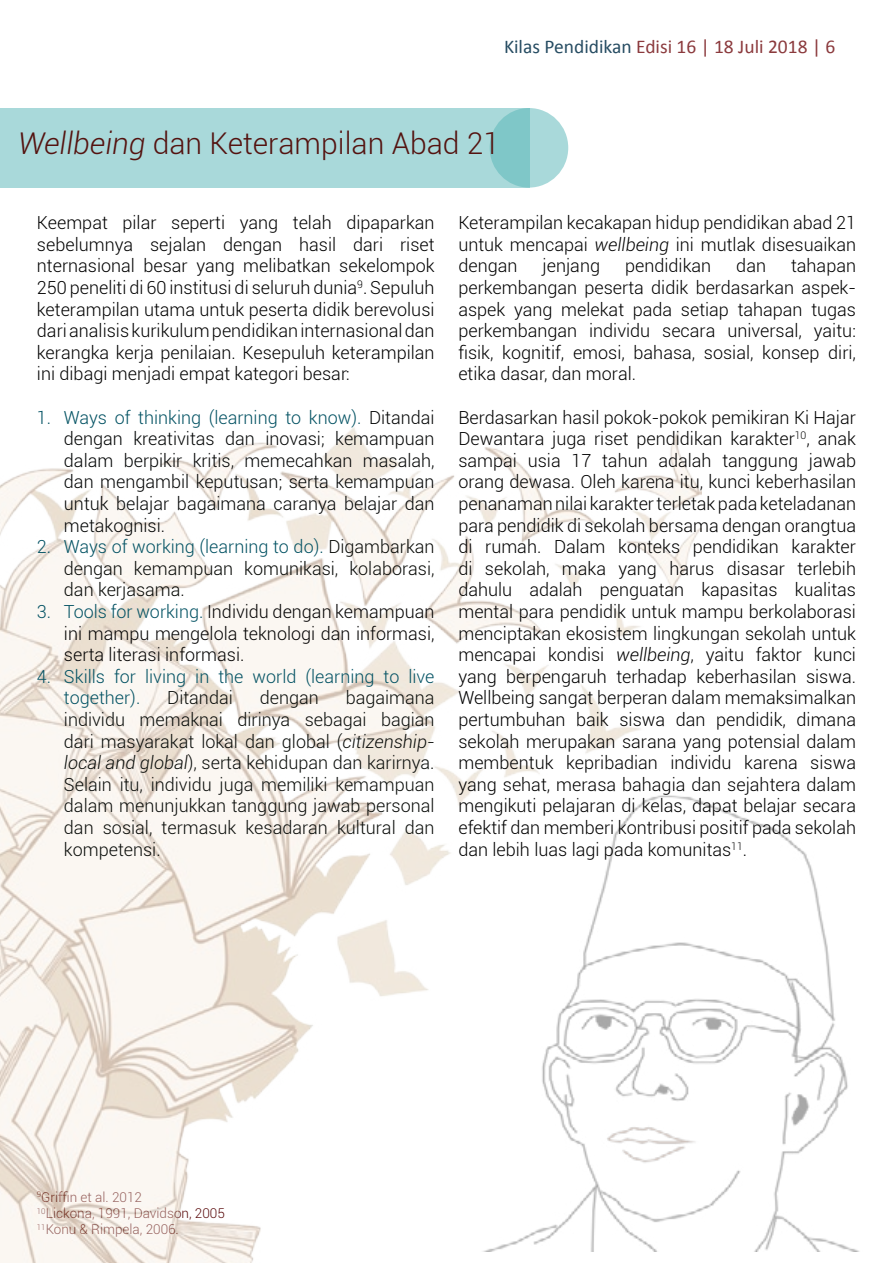
<style>
.page{position:relative;width:893px;height:1263px;background:#fff}
.page>*{position:absolute;margin:0;border:0;box-sizing:border-box;transform-origin:0 0}
.t1{font:300 30px "Roboto";color:#541310}
.t2{font:19.5px "Calibri";color:#8b3a3d}
.t3{font:300 18px/21.6px "Roboto";color:#000;text-align:justify}
.t4{font:300 18px/21.6px "Roboto";color:#0a0d0a;text-align:justify}
.t5{font:300 18px/21.6px "Roboto";color:#040606;text-align:justify}
.t6{font:300 18px/21.6px "Roboto";color:#040303;text-align:justify}
.t7{font:300 18px/21.6px "Roboto";color:#080a07;text-align:justify}
.t8{font:300 18px/21.6px "Roboto";color:#035263}
.t9{font:300 13.5px/16.2px "Roboto";color:#5a0b0c}
.s1{color:#264c62}
.s2{font-style:italic}
.s3{color:#035263}
</style>
<div class="page">
<div style="left:490px;top:108px;width:78px;height:80px;background:#a9d9da;border-radius:50%"></div>
<div style="left:0;top:108px;width:529px;height:80px;background:#a9d9da"></div>
<img style="left:0;top:427px;width:702px;height:836px">
<img style="left:435px;top:768px;width:424px;height:483px">
<p class="t2" style="left:504px;top:34px;width:333px"><span class="s1">Kilas Pendidikan</span> Edisi 16 | 18 Juli 2018 | 6</p>
<h1 class="t1" style="left:18px;top:123px;width:484px"><span class="s2">Wellbeing</span> dan Keterampilan Abad 21</h1>
<p class="t3" style="left:37px;top:211px;width:399px">Keempat pilar seperti yang telah dipaparkan sebelumnya sejalan dengan hasil dari riset nternasional besar yang melibatkan sekelompok 250 peneliti di 60 institusi di seluruh dunia<sup>9</sup>. Sepuluh keterampilan utama untuk peserta didik berevolusi dari analisis kurikulum pendidikan internasional dan kerangka kerja penilaian. Kesepuluh keterampilan ini dibagi menjadi empat kategori besar:</p>
<p class="t5" style="left:64px;top:406px;width:372px;text-indent:-27px"><span class="s3">1. Ways of thinking (learning to know).</span> Ditandai dengan kreativitas dan inovasi; kemampuan dalam berpikir kritis, memecahkan masalah, dan mengambil keputusan; serta kemampuan untuk belajar bagaimana caranya belajar dan metakognisi.</p>
<p class="t7" style="left:64px;top:535px;width:372px;text-indent:-27px"><span class="s3">2. Ways of working (learning to do).</span> Digambarkan dengan kemampuan komunikasi, kolaborasi, dan kerjasama.</p>
<p class="t6" style="left:64px;top:600px;width:372px;text-indent:-27px"><span class="s3">3. Tools for working.</span> Individu dengan kemampuan ini mampu mengelola teknologi dan informasi, serta literasi informasi.</p>
<p class="t8" style="left:64px;top:665px;width:372px;text-indent:-27px">4. Skills for living in the world (learning to live together).</p>
<p class="t4" style="left:64px;top:687px;width:372px;text-indent:282px">bagaimana individu memaknai dirinya sebagai bagian dari masyarakat lokal dan global (<span class="s2">citizenship&shy;local and global</span>), serta kehidupan dan karirnya.<br>Selain itu, individu juga memiliki kemampuan dalam menunjukkan tanggung jawab personal dan sosial, termasuk kesadaran kultural dan kompetensi.</p>
<p class="t4" style="left:167px;top:687px;width:67px">Ditandai</p>
<p class="t4" style="left:260px;top:687px;width:61px">dengan</p>
<p class="t3" style="left:458px;top:211px;width:399px">Keterampilan kecakapan hidup pendidikan abad 21 untuk mencapai <span class="s2">wellbeing</span> ini mutlak disesuaikan dengan</p>
<p class="t3" style="left:458px;top:255px;width:399px;text-indent:333px">tahapan perkembangan peserta didik berdasarkan aspek&shy;aspek yang melekat pada setiap tahapan tugas perkembangan individu secara universal, yaitu: fisik, kognitif, emosi, bahasa, sosial, konsep diri, etika dasar, dan moral.</p>
<p class="t3" style="left:458px;top:406px;width:399px">Berdasarkan hasil pokok-pokok pemikiran Ki Hajar Dewantara juga riset pendidikan karakter<sup>10</sup>, anak sampai usia 17 tahun adalah tanggung jawab orang dewasa. Oleh karena itu, kunci keberhasilan penanaman nilai karakter terletak pada keteladanan para pendidik di sekolah bersama dengan orangtua di rumah. Dalam konteks pendidikan karakter di sekolah, maka yang harus disasar terlebih dahulu adalah penguatan kapasitas kualitas mental para pendidik untuk mampu berkolaborasi menciptakan ekosistem lingkungan sekolah untuk mencapai kondisi <span class="s2">wellbeing</span>, yaitu faktor kunci yang berpengaruh terhadap keberhasilan siswa.<br>Wellbeing sangat berperan dalam memaksimalkan pertumbuhan baik siswa dan pendidik, dimana sekolah merupakan sarana yang potensial dalam membentuk kepribadian individu karena siswa yang sehat, merasa bahagia dan sejahtera dalam mengikuti pelajaran di kelas, dapat belajar secara efektif dan memberi kontribusi positif pada sekolah dan lebih luas lagi pada komunitas<sup>11</sup>.</p>
<p class="t3" style="left:542px;top:255px;width:59px">jenjang</p>
<p class="t3" style="left:625px;top:255px;width:88px">pendidikan</p>
<p class="t3" style="left:736px;top:255px;width:31px">dan</p>
<p class="t9" style="left:37px;top:1188px;width:189px"><sup>9</sup>Griffin et al. 2012<br><sup>10</sup>Lickona, 1991, Davidson, 2005<br><sup>11</sup>Konu &amp; Rimpela, 2006.</p>
</div>
